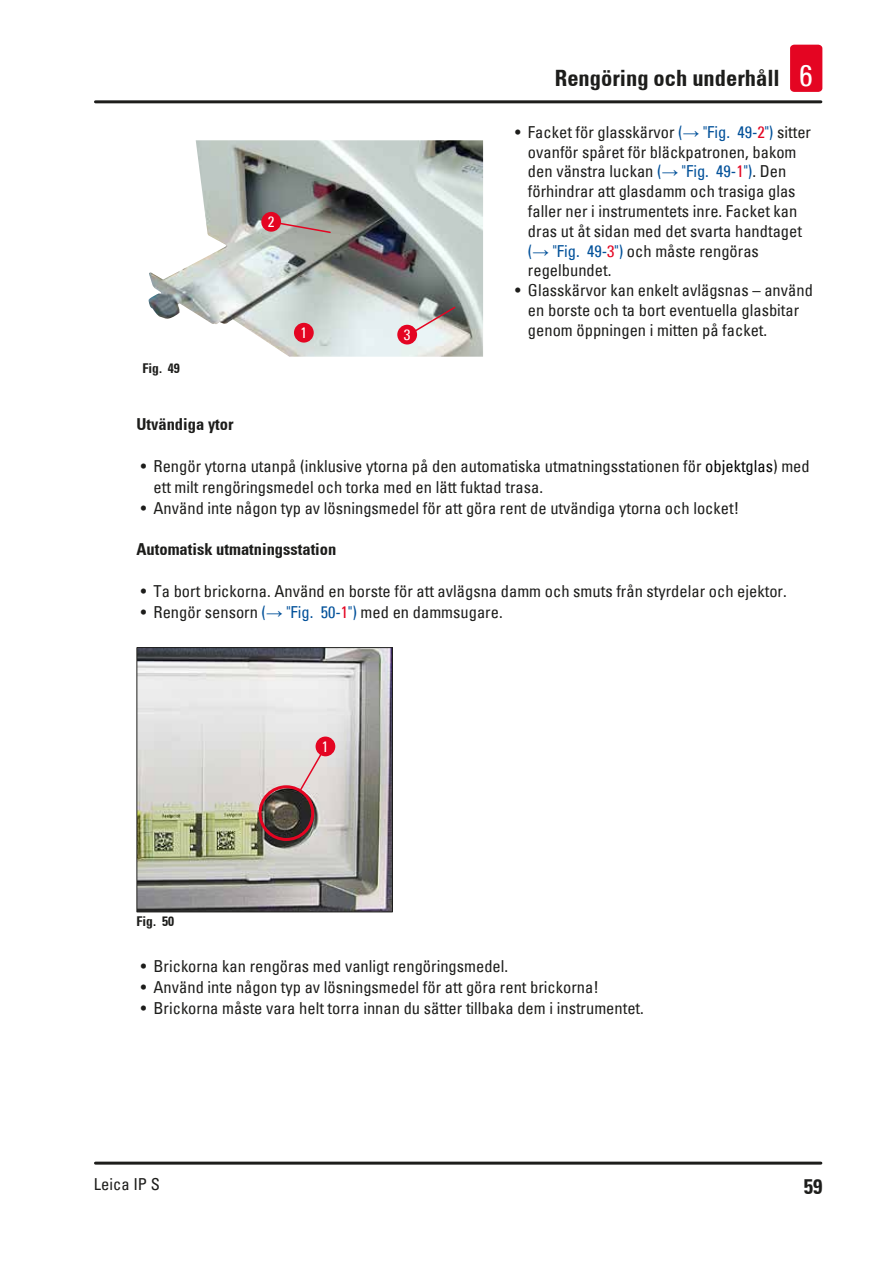
<style>
.page{position:relative;width:893px;height:1263px;background:#fff}
.page>*{position:absolute;margin:0;border:0;box-sizing:border-box;transform-origin:0 0}
.t1{font:700 condensed 22.5px "Univers";color:#1d1d1b}
.t2{font:700 condensed 21px "Univers";color:#1d1d1b}
.t3{font:condensed 16.5px/19.8px "Univers";color:#1d1d1b}
.Subheading{font:700 condensed 16.5px "Univers";color:#1d1d1b}
.t4{font:condensed 15px "Univers";color:#fff}
.t5{font:700 condensed 13.5px "Univers";color:#1d1d1b}
.s1{font-weight:400;font-size:30px;color:#fff}
.s2{color:#005099}
.s3{font-family:"Arial";font-stretch:normal;color:#005099}
.s4{color:#e40522}
.s5{color:#000}
</style>
<div class="page">
<hr style="left:95px;top:100px;width:726px;height:3px;background:#1d1d1b">
<hr style="left:95px;top:1161px;width:726px;height:3px;background:#1d1d1b">
<div style="left:790px;top:45px;width:32px;height:47px;background:#e40522;border-radius:4px"></div>
<img style="left:149px;top:140px;width:334px;height:217px">
<div style="left:294px;top:323px;width:20px;height:20px;background:#e40522;border-radius:50%"></div>
<div style="left:261px;top:212px;width:20px;height:20px;background:#e40522;border-radius:50%"></div>
<div style="left:397px;top:325px;width:20px;height:19px;background:#e40522;border-radius:50%"></div>
<svg style="left:413px;top:305px;width:44px;height:28px"></svg>
<svg style="left:279px;top:222px;width:53px;height:12px"></svg>
<img style="left:138px;top:649px;width:253px;height:261px">
<div style="left:258px;top:785px;width:56px;height:56px;border:3px solid #e40522;border-radius:50%"></div>
<svg style="left:298px;top:752px;width:25px;height:41px"></svg>
<div style="left:316px;top:736px;width:19px;height:20px;background:#e40522;border-radius:50%"></div>
<div style="left:136px;top:647px;width:257px;height:265px;border:1px solid #1d1d1b"></div>
<p class="t5" style="left:142px;top:360px;width:39px">Fig. 49</p>
<p class="t4" style="left:268px;top:212px;width:8px">2</p>
<p class="t4" style="left:300px;top:323px;width:8px">1</p>
<p class="t4" style="left:404px;top:325px;width:8px">3</p>
<h1 class="t1" style="left:555px;top:65px;width:260px">Rengöring och underhåll <span class="s1">6</span></h1>
<p class="t3" style="left:528px;top:122px;width:285px;text-indent:-13px">• Facket för glasskärvor <span class="s2">(</span><span class="s3">→</span> <span class="s2">"Fig. 49‑</span><span class="s4">2</span><span class="s2">")</span> sitter ovanför spåret för bläckpatronen, bakom den vänstra luckan <span class="s2">(</span><span class="s3">→</span> <span class="s2">"Fig. 49‑</span><span class="s4">1</span><span class="s2">")</span>. Den förhindrar att glasdamm och trasiga glas faller ner i instrumentets inre. Facket kan dras ut åt sidan med det svarta handtaget <span class="s2">(</span><span class="s3">→</span> <span class="s2">"Fig. 49‑</span><span class="s4">3</span><span class="s2">")</span> och måste rengöras regelbundet.</p>
<p class="t3" style="left:528px;top:280px;width:286px;text-indent:-13px">• Glasskärvor kan enkelt avlägsnas – använd en borste och ta bort eventuella glasbitar genom öppningen i mitten på facket.</p>
<p class="Subheading" style="left:136px;top:414px;width:99px">Utvändiga ytor</p>
<p class="t3" style="left:153px;top:455px;width:658px;line-height:20.9px;text-indent:-13px">• Rengör ytorna utanpå (inklusive ytorna på den automatiska utmatningsstationen för <span class="s5">objektglas</span>) med ett milt rengöringsmedel och torka med en lätt fuktad trasa.</p>
<p class="t3" style="left:141px;top:497px;width:600px">• Använd inte någon typ av lösningsmedel för att göra rent de utvändiga ytorna och locket!</p>
<p class="Subheading" style="left:136px;top:539px;width:201px">Automatisk utmatningsstation</p>
<p class="t3" style="left:141px;top:581px;width:647px">• Ta bort brickorna. Använd en borste för att avlägsna damm och smuts från styrdelar och ejektor.</p>
<p class="t3" style="left:141px;top:602px;width:363px">• Rengör sensorn <span class="s2">(</span><span class="s3">→</span> <span class="s2">"Fig. 50‑</span><span class="s4">1</span><span class="s2">")</span> med en dammsugare.</p>
<p class="t4" style="left:322px;top:737px;width:8px">1</p>
<p class="t5" style="left:137px;top:913px;width:39px">Fig. 50</p>
<p class="t3" style="left:141px;top:956px;width:369px">• Brickorna kan rengöras med vanligt rengöringsmedel.</p>
<p class="t3" style="left:141px;top:977px;width:460px">• Använd inte någon typ av lösningsmedel för att göra rent brickorna!</p>
<p class="t3" style="left:141px;top:998px;width:505px">• Brickorna måste vara helt torra innan du sätter tillbaka dem i instrumentet.</p>
<p class="t3" style="left:94px;top:1173px;width:67px">Leica IP S</p>
<p class="t2" style="left:804px;top:1173px;width:20px">59</p>
</div>
